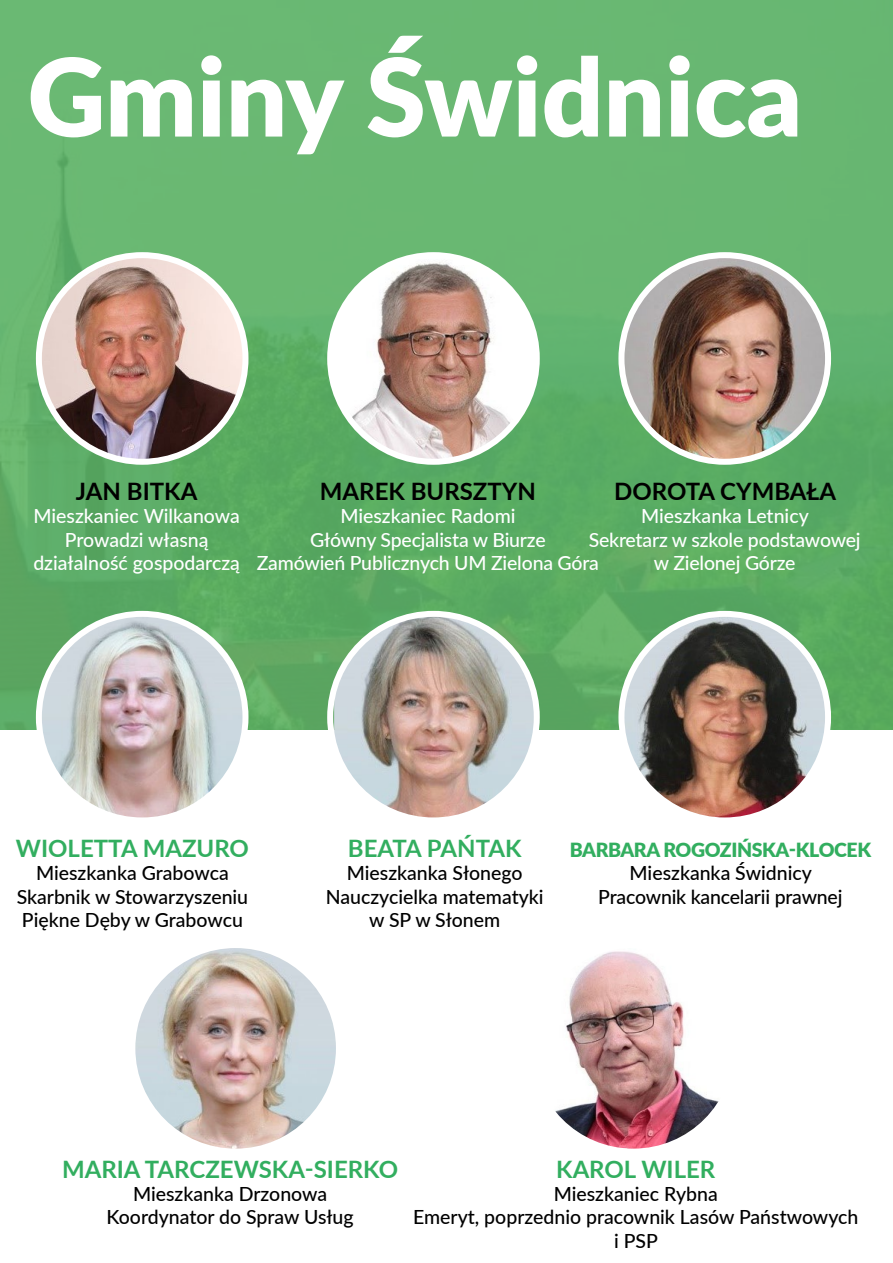
<style>
.page{position:relative;width:893px;height:1263px;background:#fff}
.page>*{position:absolute;margin:0;border:0;box-sizing:border-box;transform-origin:0 0}
.t1{font:900 108px "Lato";color:#fff}
.t2{font:700 24px "Lato";color:#32ae5f}
.t3{font:700 24px "Lato";color:#000}
.t4{font:500 19.5px/23.4px "Lato";color:#000;text-align:center}
.t5{font:500 19.5px/23.4px "Lato";letter-spacing:-.01em;color:#fff;text-align:center}
.t6{font:900 19.5px "Lato";letter-spacing:-.02em;color:#32ae5f}
</style>
<div class="page">
<div style="left:0;top:0;width:893px;height:729px;background:linear-gradient(to bottom,#6dbc77,#5ba962)"></div>
<img style="left:39px;top:255px;width:206px;height:207px;border-radius:103px">
<div style="left:36px;top:252px;width:212px;height:213px;border:6px solid #fff;border-radius:50%"></div>
<img style="left:330px;top:255px;width:207px;height:207px;border-radius:103px">
<div style="left:327px;top:252px;width:213px;height:213px;border:6px solid #fff;border-radius:50%"></div>
<img style="left:621px;top:255px;width:207px;height:207px;border-radius:103px">
<div style="left:618px;top:252px;width:213px;height:213px;border:6px solid #fff;border-radius:50%"></div>
<img style="left:39px;top:614px;width:206px;height:206px;border-radius:103px">
<div style="left:36px;top:611px;width:212px;height:212px;border:6px solid #fff;border-radius:50%"></div>
<img style="left:334px;top:614px;width:203px;height:202px">
<div style="left:327px;top:611px;width:213px;height:212px;border:6px solid #fff;border-radius:50%"></div>
<img style="left:621px;top:614px;width:207px;height:206px;border-radius:103px">
<div style="left:618px;top:611px;width:213px;height:212px;border:6px solid #fff;border-radius:50%"></div>
<img style="left:132px;top:945px;width:207px;height:206px;border-radius:101px">
<div style="left:129px;top:942px;width:213px;height:212px;border:6px solid #fff;border-radius:50%"></div>
<img style="left:530px;top:945px;width:207px;height:206px;border-radius:103px">
<div style="left:527px;top:942px;width:213px;height:212px;border:6px solid #fff;border-radius:50%"></div>
<h1 class="t1" style="left:28px;top:16px;width:776px">Gminy Świdnica</h1>
<p class="t3" style="left:76px;top:473px;width:123px">JAN BITKA</p>
<p class="t5" style="left:33px;top:504px;width:208px">Mieszkaniec Wilkanowa<br>Prowadzi własną działalność gospodarczą</p>
<p class="t3" style="left:320px;top:473px;width:217px">MAREK BURSZTYN</p>
<p class="t5" style="left:257px;top:504px;width:344px">Mieszkaniec Radomi<br>Główny Specjalista w Biurze<br>Zamówień Publicznych UM Zielona Góra</p>
<p class="t3" style="left:614px;top:473px;width:223px">DOROTA CYMBAŁA</p>
<p class="t5" style="left:589px;top:504px;width:273px">Mieszkanka Letnicy<br>Sekretarz w szkole podstawowej w Zielonej Górze</p>
<p class="t2" style="left:16px;top:831px;width:235px">WIOLETTA MAZURO</p>
<p class="t4" style="left:17px;top:861px;width:233px">Mieszkanka Grabowca<br>Skarbnik w Stowarzyszeniu<br>Piękne Dęby w Grabowcu</p>
<p class="t2" style="left:348px;top:831px;width:175px">BEATA PAŃTAK</p>
<p class="t4" style="left:326px;top:861px;width:219px">Mieszkanka Słonego<br>Nauczycielka matematyki w SP w Słonem</p>
<p class="t6" style="left:570px;top:835px;width:303px">BARBARA ROGOZIŃSKA-KLOCEK</p>
<p class="t4" style="left:598px;top:861px;width:246px">Mieszkanka Świdnicy<br>Pracownik kancelarii prawnej</p>
<p class="t2" style="left:62px;top:1151px;width:338px">MARIA TARCZEWSKA-SIERKO</p>
<p class="t4" style="left:107px;top:1181px;width:249px">Mieszkanka Drzonowa<br>Koordynator do Spraw Usług</p>
<p class="t2" style="left:556px;top:1151px;width:161px">KAROL WILER</p>
<p class="t4" style="left:413px;top:1181px;width:447px">Mieszkaniec Rybna<br>Emeryt, poprzednio pracownik Lasów Państwowych i PSP</p>
</div>
